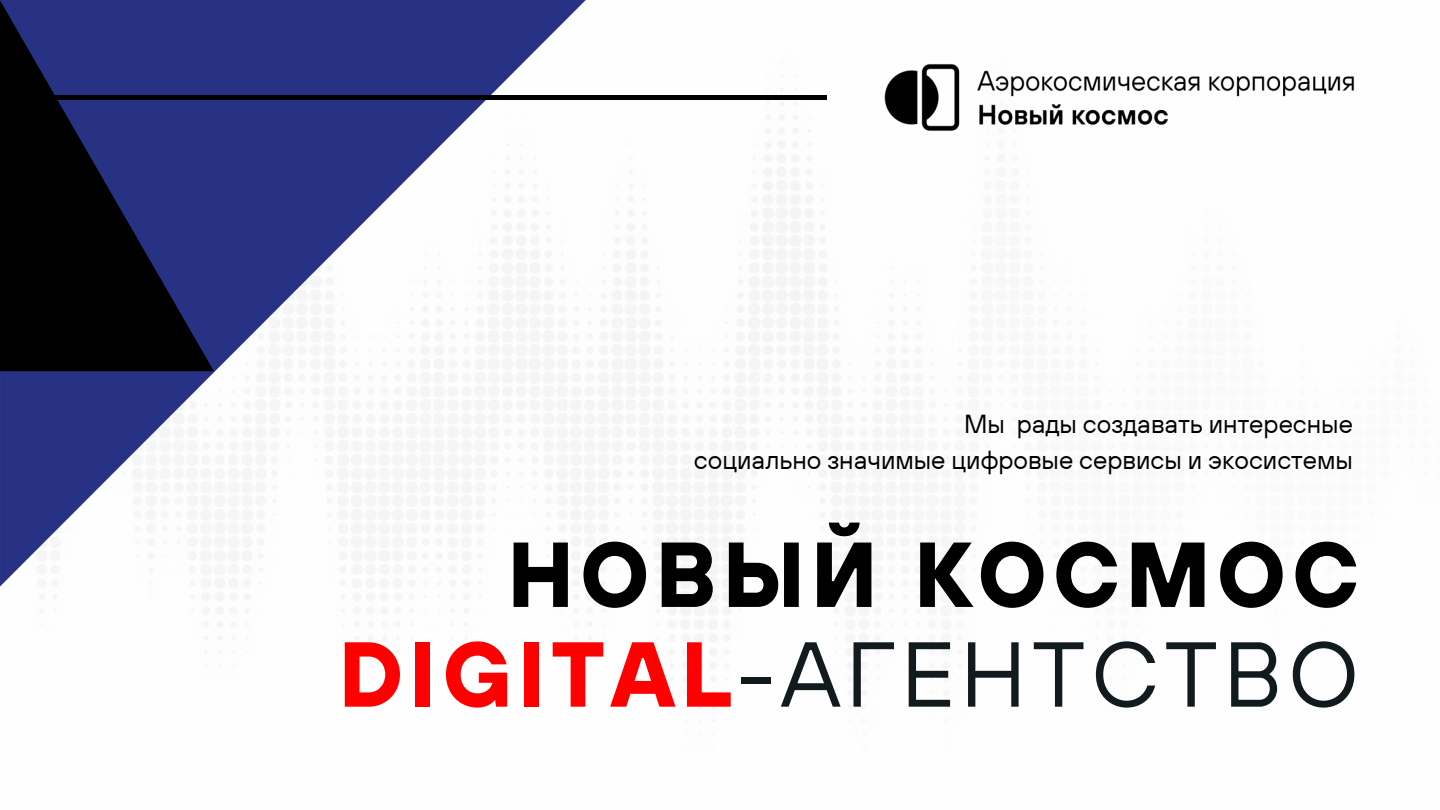
<style>
.page{position:relative;width:1440px;height:810px;background:#fff}
.page>*{position:absolute;margin:0;border:0;box-sizing:border-box;transform-origin:0 0}
.t1{font:92px "TT Hoves";letter-spacing:.06em;color:#111b1e}
.t2{font:700 92px "TT Hoves";letter-spacing:.06em;color:#000}
.t3{font:26px "TT Hoves";color:#000}
.s1{font-weight:700;color:#f00}
</style>
<div class="page">
<img style="left:43px;top:75px;width:931px;height:646px">
<svg style="left:0;top:0;width:586px;height:587px"></svg>
<svg style="left:0;top:0;width:214px;height:371px;background:#131842"></svg>
<div style="left:0;top:95px;width:826px;height:5px;background:#000"></div>
<img style="left:884px;top:64px;width:471px;height:102px">
<p class="t3" style="left:964px;top:407px;width:390px">Мы рады создавать интересные</p>
<p class="t3" style="left:694px;top:443px;width:661px">социально значимые цифровые сервисы и экосистемы</p>
<p class="t2" style="left:507px;top:515px;width:853px">НОВЫЙ КОСМОС</p>
<p class="t1" style="left:338px;top:615px;width:1022px"><span class="s1">DIGITAL</span>-АГЕНТСТВО</p>
</div>
